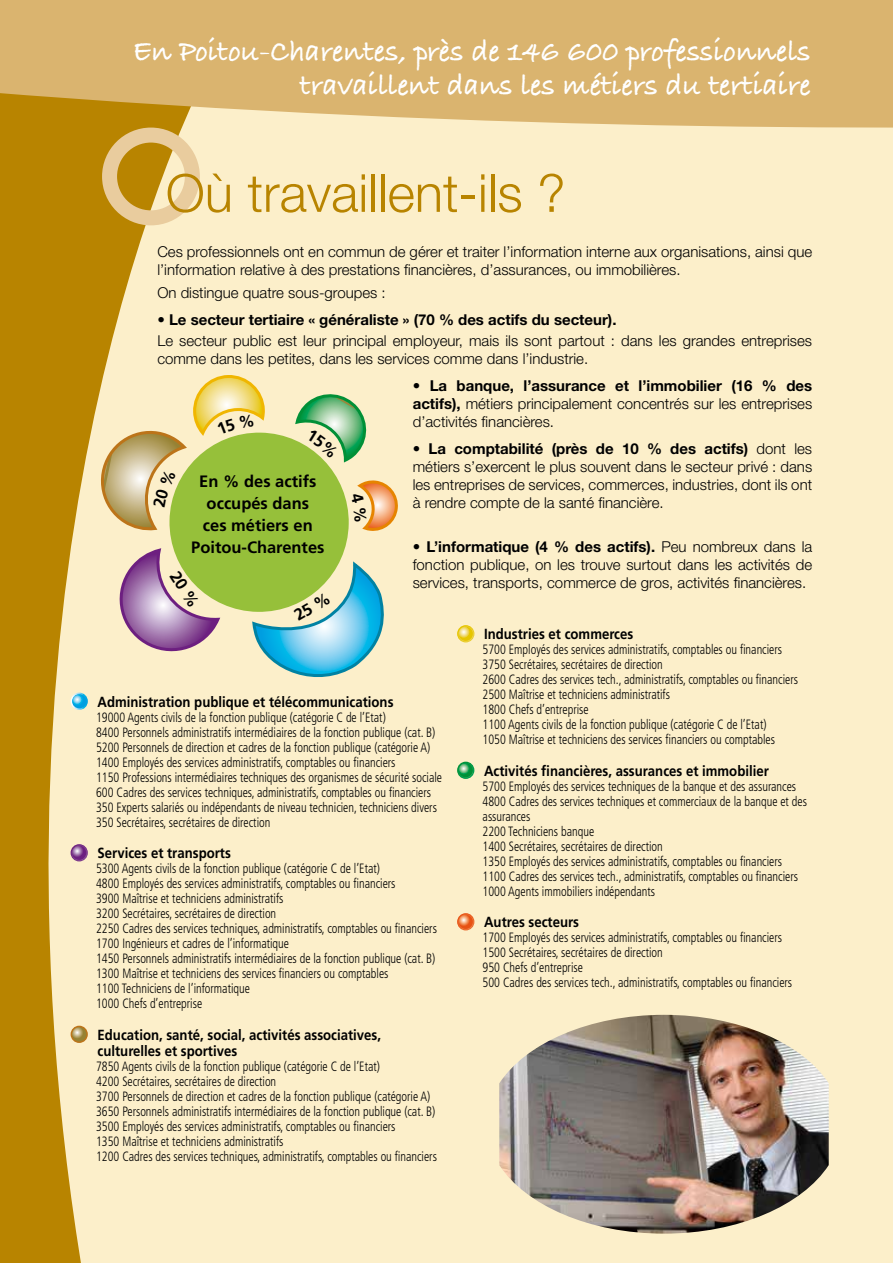
<style>
.page{position:relative;width:893px;height:1263px;background:#fff}
.page>*{position:absolute;margin:0;border:0;box-sizing:border-box;transform-origin:0 0}
.t1{font:300 52.5px "Helvetica Neue LT Std";color:#b88400}
.t2{font:700 31.5px/34.5px "Bradley Hand ITC Std";color:#fff;text-align:right;scale:.95 1}
.t3{font:700 16.5px/21.9px "Frutiger LT Std";color:#000;text-align:center}
.t4{font:300 15px/18px "Helvetica Neue LT Std";color:#000;text-align:justify}
.t5{font:700 15px "Helvetica Neue LT Std";color:#000}
.t6{font:700 14.7px/16.5px "Frutiger LT Std";color:#000;scale:.9 1}
.t7{font:300 condensed 13.5px/15px "Frutiger LT Std";color:#000;scale:.9 1}
.s1{font-weight:700}
</style>
<div class="page">
<div style="left:19px;top:0;width:874px;height:1263px;background:#fcefca"></div>
<svg style="left:0;top:174px;width:200px;height:1089px"></svg>
<svg style="left:0;top:0;width:893px;height:174px;fill:#dab46f"></svg>
<div style="left:102px;top:128px;width:98px;height:97px;border:15px solid #e9cc9e;border-radius:50%"></div>
<svg style="left:71px;top:693px;width:16px;height:16px"></svg>
<div style="left:71px;top:693px;width:17px;height:17px;border:2px solid #fff;border-radius:50%"></div>
<svg style="left:71px;top:845px;width:16px;height:16px"></svg>
<div style="left:71px;top:844px;width:17px;height:17px;border:2px solid #fff;border-radius:50%"></div>
<svg style="left:71px;top:1026px;width:16px;height:16px"></svg>
<div style="left:71px;top:1026px;width:17px;height:17px;border:2px solid #bc7419;border-radius:50%"></div>
<svg style="left:458px;top:626px;width:16px;height:16px"></svg>
<div style="left:457px;top:625px;width:17px;height:17px;border:2px solid #fff;border-radius:50%"></div>
<svg style="left:458px;top:762px;width:16px;height:16px"></svg>
<div style="left:457px;top:762px;width:17px;height:17px;border:2px solid #fff;border-radius:50%"></div>
<svg style="left:458px;top:914px;width:16px;height:16px"></svg>
<div style="left:457px;top:913px;width:17px;height:17px;border:2px solid #fff;border-radius:50%"></div>
<img style="left:499px;top:1015px;width:330px;height:218px">
<svg style="left:92px;top:374px;width:306px;height:315px"></svg>
<h2 class="t2" style="left:133px;top:36px;width:715px">En Poitou-Charentes, près de 146 600 professionnels travaillent dans les métiers du tertiaire</h2>
<h1 class="t1" style="left:166px;top:161px;width:401px">Où travaillent-ils ?</h1>
<p class="t4" style="left:157px;top:243px;width:656px">Ces professionnels ont en commun de gérer et traiter l’information interne aux organisations, ainsi que l’information relative à des prestations financières, d’assurances, ou immobilières.</p>
<p class="t4" style="left:157px;top:283px;width:230px">On distingue quatre sous-groupes :</p>
<p class="t5" style="left:157px;top:310px;width:461px">• Le secteur tertiaire « généraliste » (70 % des actifs du secteur).</p>
<p class="t4" style="left:157px;top:331px;width:656px">Le secteur public est leur principal employeur, mais ils sont partout : dans les grandes entreprises comme dans les petites, dans les services comme dans l’industrie.</p>
<p class="t4" style="left:413px;top:376px;width:401px"><span class="s1">• La banque, l’assurance et l’immobilier (16 % des actifs),</span> métiers principalement concentrés sur les entreprises d’activités financières.</p>
<p class="t4" style="left:413px;top:439px;width:401px"><span class="s1">• La comptabilité (près de 10 % des actifs)</span> dont les métiers s’exercent le plus souvent dans le secteur privé : dans les entreprises de services, commerces, industries, dont ils ont à rendre compte de la santé financière.</p>
<p class="t4" style="left:413px;top:537px;width:401px">• <span class="s1">L’informatique (4 % des actifs).</span> Peu nombreux dans la fonction publique, on les trouve surtout dans les activités de services, transports, commerce de gros, activités financières.</p>
<p class="t3" style="left:191px;top:470px;width:135px">En % des actifs occupés dans<br>ces métiers en<br>Poitou-Charentes</p>
<p class="t6" style="left:98px;top:694px;width:330px">Administration publique et télécommunications</p>
<p class="t7" style="left:96px;top:710px;width:386px">19000 Agents civils de la fonction publique (catégorie C de l’Etat)<br>8400 Personnels administratifs intermédiaires de la fonction publique (cat. B)<br>5200 Personnels de direction et cadres de la fonction publique (catégorie A)<br>1400 Employés des services administratifs, comptables ou financiers<br>1150 Professions intermédiaires techniques des organismes de sécurité sociale 600 Cadres des services techniques, administratifs, comptables ou financiers 350 Experts salariés ou indépendants de niveau technicien, techniciens divers 350 Secrétaires, secrétaires de direction</p>
<p class="t6" style="left:98px;top:845px;width:150px">Services et transports</p>
<p class="t7" style="left:96px;top:861px;width:380px">5300 Agents civils de la fonction publique (catégorie C de l’Etat)<br>4800 Employés des services administratifs, comptables ou financiers<br>3900 Maîtrise et techniciens administratifs<br>3200 Secrétaires, secrétaires de direction<br>2250 Cadres des services techniques, administratifs, comptables ou financiers 1700 Ingénieurs et cadres de l’informatique<br>1450 Personnels administratifs intermédiaires de la fonction publique (cat. B)<br>1300 Maîtrise et techniciens des services financiers ou comptables<br>1100 Techniciens de l’informatique<br>1000 Chefs d’entreprise</p>
<p class="t6" style="left:98px;top:1027px;width:316px">Education, santé, social, activités associatives, culturelles et sportives</p>
<p class="t7" style="left:96px;top:1059px;width:380px">7850 Agents civils de la fonction publique (catégorie C de l’Etat)<br>4200 Secrétaires, secrétaires de direction<br>3700 Personnels de direction et cadres de la fonction publique (catégorie A)<br>3650 Personnels administratifs intermédiaires de la fonction publique (cat. B)<br>3500 Employés des services administratifs, comptables ou financiers<br>1350 Maîtrise et techniciens administratifs<br>1200 Cadres des services techniques, administratifs, comptables ou financiers</p>
<p class="t6" style="left:484px;top:626px;width:167px">Industries et commerces</p>
<p class="t7" style="left:483px;top:642px;width:352px">5700 Employés des services administratifs, comptables ou financiers 3750 Secrétaires, secrétaires de direction<br>2600 Cadres des services tech., administratifs, comptables ou financiers 2500 Maîtrise et techniciens administratifs<br>1800 Chefs d’entreprise<br>1100 Agents civils de la fonction publique (catégorie C de l’Etat)<br>1050 Maîtrise et techniciens des services financiers ou comptables</p>
<p class="t6" style="left:484px;top:763px;width:318px">Activités financières, assurances et immobilier</p>
<p class="t7" style="left:483px;top:779px;width:362px">5700 Employés des services techniques de la banque et des assurances 4800 Cadres des services techniques et commerciaux de la banque et des assurances<br>2200 Techniciens banque<br>1400 Secrétaires, secrétaires de direction<br>1350 Employés des services administratifs, comptables ou financiers 1100 Cadres des services tech., administratifs, comptables ou financiers 1000 Agents immobiliers indépendants</p>
<p class="t6" style="left:484px;top:914px;width:107px">Autres secteurs</p>
<p class="t7" style="left:483px;top:930px;width:345px">1700 Employés des services administratifs, comptables ou financiers 1500 Secrétaires, secrétaires de direction<br>950 Chefs d’entreprise<br>500 Cadres des services tech., administratifs, comptables ou financiers</p>
</div>
